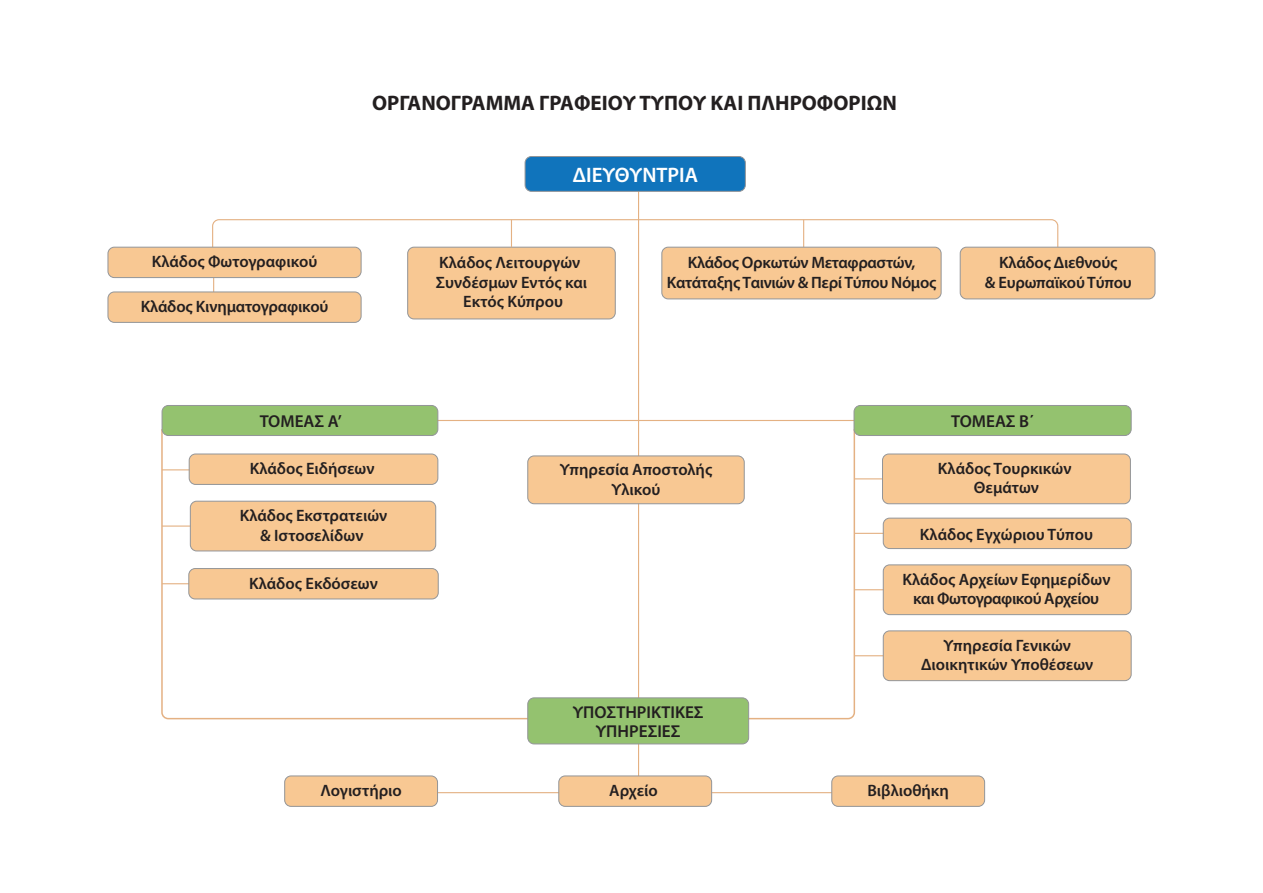
<style>
.page{position:relative;width:1263px;height:893px;background:#fff}
.page>*{position:absolute;margin:0;border:0;box-sizing:border-box;transform-origin:0 0}
.t1{font:700 21px "Myriad Pro";color:#231f20}
.t2{font:600 21px "Myriad Pro";color:#fff}
.t3{font:600 17.25px/19px "Myriad Pro";color:#231f20;text-align:center}
.t4{font:600 16.5px/19.5px "Myriad Pro";color:#231f20;text-align:center}
.t5{font:600 16.5px/19.5px "Myriad Pro";letter-spacing:-.02em;color:#231f20;text-align:center}
</style>
<div class="page">
<hr style="left:401px;top:420px;width:481px;height:1px;background:#e4b183">
<hr style="left:638px;top:190px;width:1px;height:598px;background:#e4b183">
<div style="left:408px;top:247px;width:207px;height:72px;background:#f8c893;border-radius:6px"></div>
<div style="left:407px;top:247px;width:209px;height:72px;border:1px solid #939598;border-radius:6px"></div>
<svg style="left:629px;top:428px;width:227px;height:292px"></svg>
<svg style="left:161px;top:428px;width:436px;height:292px"></svg>
<hr style="left:687px;top:792px;width:149px;height:1px;background:#e4b183">
<hr style="left:432px;top:792px;width:149px;height:1px;background:#e4b183">
<hr style="left:213px;top:278px;width:1px;height:34px;background:#e4b183">
<svg style="left:211px;top:219px;width:848px;height:29px"></svg>
<div style="left:285px;top:776px;width:152px;height:30px;background:#f8c893;border-radius:6px"></div>
<div style="left:284px;top:775px;width:154px;height:32px;border:1px solid #939598;border-radius:6px"></div>
<div style="left:559px;top:776px;width:153px;height:30px;background:#f8c893;border-radius:6px"></div>
<div style="left:558px;top:775px;width:154px;height:32px;border:1px solid #939598;border-radius:6px"></div>
<div style="left:832px;top:776px;width:153px;height:30px;background:#f8c893;border-radius:6px"></div>
<div style="left:831px;top:775px;width:154px;height:32px;border:1px solid #939598;border-radius:6px"></div>
<div style="left:108px;top:247px;width:253px;height:31px;background:#f8c893;border-radius:6px"></div>
<div style="left:108px;top:247px;width:254px;height:31px;border:1px solid #939598;border-radius:6px"></div>
<div style="left:108px;top:292px;width:253px;height:30px;background:#f8c893;border-radius:6px"></div>
<div style="left:108px;top:291px;width:254px;height:32px;border:1px solid #939598;border-radius:6px"></div>
<div style="left:662px;top:247px;width:279px;height:52px;background:#f8c893;border-radius:6px"></div>
<div style="left:661px;top:247px;width:280px;height:52px;border:1px solid #939598;border-radius:6px"></div>
<div style="left:960px;top:247px;width:195px;height:52px;background:#f8c893;border-radius:6px"></div>
<div style="left:960px;top:247px;width:195px;height:52px;border:1px solid #939598;border-radius:6px"></div>
<div style="left:525px;top:157px;width:220px;height:34px;background:#1074bc;border-radius:6px"></div>
<div style="left:525px;top:156px;width:221px;height:36px;border:1px solid #939598;border-radius:6px"></div>
<div style="left:528px;top:698px;width:221px;height:46px;background:#94c26f;border-radius:6px"></div>
<div style="left:527px;top:697px;width:222px;height:47px;border:1px solid #939598;border-radius:6px"></div>
<hr style="left:162px;top:469px;width:33px;height:1px;background:#e4b183">
<hr style="left:162px;top:525px;width:33px;height:2px;background:#e4b183">
<hr style="left:162px;top:583px;width:33px;height:1px;background:#e4b183">
<hr style="left:854px;top:478px;width:33px;height:1px;background:#e4b183">
<hr style="left:854px;top:533px;width:33px;height:1px;background:#e4b183">
<hr style="left:854px;top:589px;width:33px;height:1px;background:#e4b183">
<div style="left:189px;top:569px;width:249px;height:30px;background:#f8c893;border-radius:6px"></div>
<div style="left:188px;top:568px;width:251px;height:31px;border:1px solid #939598;border-radius:6px"></div>
<div style="left:189px;top:454px;width:249px;height:30px;background:#f8c893;border-radius:6px"></div>
<div style="left:189px;top:454px;width:249px;height:31px;border:1px solid #939598;border-radius:6px"></div>
<div style="left:162px;top:405px;width:276px;height:30px;background:#94c26f;border-radius:6px"></div>
<div style="left:162px;top:405px;width:276px;height:31px;border:1px solid #939598;border-radius:6px"></div>
<div style="left:528px;top:456px;width:216px;height:48px;background:#f8c893;border-radius:6px"></div>
<div style="left:527px;top:455px;width:218px;height:49px;border:1px solid #939598;border-radius:6px"></div>
<div style="left:883px;top:518px;width:248px;height:31px;background:#f8c893;border-radius:6px"></div>
<div style="left:883px;top:518px;width:248px;height:31px;border:1px solid #939598;border-radius:6px"></div>
<hr style="left:854px;top:655px;width:33px;height:1px;background:#e4b183">
<div style="left:883px;top:565px;width:248px;height:50px;background:#f8c893;border-radius:6px"></div>
<div style="left:883px;top:564px;width:248px;height:51px;border:1px solid #939598;border-radius:6px"></div>
<div style="left:882px;top:454px;width:248px;height:50px;background:#f8c893;border-radius:6px"></div>
<div style="left:882px;top:454px;width:249px;height:50px;border:1px solid #939598;border-radius:6px"></div>
<div style="left:854px;top:405px;width:277px;height:30px;background:#94c26f;border-radius:6px"></div>
<div style="left:853px;top:405px;width:278px;height:31px;border:1px solid #939598;border-radius:6px"></div>
<div style="left:883px;top:631px;width:248px;height:50px;background:#f8c893;border-radius:6px"></div>
<div style="left:883px;top:630px;width:248px;height:51px;border:1px solid #939598;border-radius:6px"></div>
<div style="left:190px;top:501px;width:246px;height:50px;background:#f8c893;border-radius:6px"></div>
<div style="left:190px;top:501px;width:246px;height:50px;border:1px solid #939598;border-radius:6px"></div>
<p class="t1" style="left:372px;top:89px;width:526px">ΟΡΓΑΝΟΓΡΑΜΜΑ ΓΡΑΦΕΙΟΥ ΤΥΠΟΥ ΚΑΙ ΠΛΗΡΟΦΟΡΙΩΝ</p>
<p class="t4" style="left:152px;top:251px;width:167px">Κλάδος Φωτογραφικού</p>
<p class="t2" style="left:573px;top:161px;width:127px">ΔΙΕΥΘΥΝΤΡΙΑ</p>
<p class="t4" style="left:436px;top:252px;width:153px;text-align:left">Κλάδος Λειτουργών<br>Συνδέσμων Εντός και</p>
<p class="t5" style="left:667px;top:252px;width:271px">Κλάδος Ορκωτών Μεταφραστών,<br>Κατάταξης Ταινιών &amp; Περί Τύπου Νόμος</p>
<p class="t4" style="left:985px;top:252px;width:148px">Κλάδος Διεθνούς<br>&amp; Ευρωπαϊκού Τύπου</p>
<p class="t4" style="left:141px;top:296px;width:189px">Κλάδος Κινηματογραφικού</p>
<p class="t4" style="left:463px;top:291px;width:101px">Εκτός Κύπρου</p>
<p class="t3" style="left:260px;top:411px;width:84px">ΤΟΜΕΑΣ Α’</p>
<p class="t3" style="left:951px;top:411px;width:85px">ΤΟΜΕΑΣ Β΄</p>
<p class="t4" style="left:250px;top:458px;width:126px">Κλάδος Ειδήσεων</p>
<p class="t4" style="left:240px;top:505px;width:149px">Κλάδος Εκστρατειών &amp; Ιστοσελίδων</p>
<p class="t4" style="left:249px;top:573px;width:130px">Κλάδος Εκδόσεων</p>
<p class="t4" style="left:560px;top:460px;width:154px">Υπηρεσία Αποστολής<br>Υλικού</p>
<p class="t4" style="left:938px;top:458px;width:135px">Κλάδος Τουρκικών<br>Θεμάτων</p>
<p class="t4" style="left:920px;top:524px;width:174px">Κλάδος Εγχώριου Τύπου</p>
<p class="t5" style="left:902px;top:569px;width:209px">Κλάδος Αρχείων Εφημερίδων και Φωτογραφικού Αρχείου</p>
<p class="t3" style="left:573px;top:702px;width:133px">ΥΠΟΣΤΗΡΙΚΤΙΚΕΣ<br>ΥΠΗΡΕΣΙΕΣ</p>
<p class="t4" style="left:921px;top:635px;width:174px">Υπηρεσία Γενικών<br>Διοικητικών Υποθέσεων</p>
<p class="t4" style="left:320px;top:780px;width:83px">Λογιστήριο</p>
<p class="t4" style="left:609px;top:780px;width:50px">Αρχείο</p>
<p class="t4" style="left:867px;top:780px;width:83px">Βιβλιοθήκη</p>
</div>
